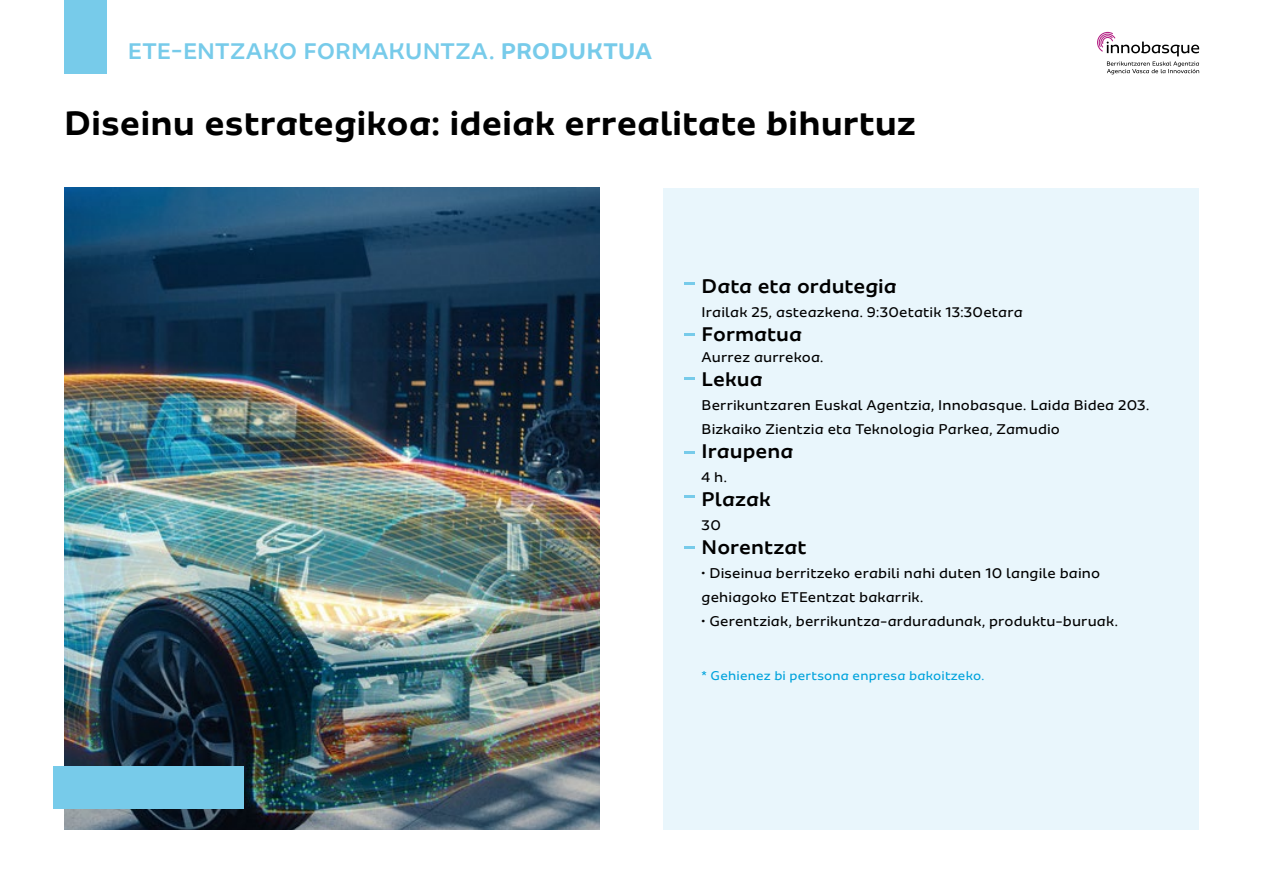
<style>
.page{position:relative;width:1263px;height:893px;background:#fff}
.page>*{position:absolute;margin:0;border:0;box-sizing:border-box;transform-origin:0 0}
.t1{font:700 36px "Sua";color:#000}
.t2{font:500 24px "Sua";letter-spacing:.005em;color:#77cbea}
.t3{font:500 21px "Sua";color:#000}
.t4{font:15px/24px "Sua";letter-spacing:.01em;color:#000}
.t5{font:13.5px "Sua";letter-spacing:.015em;color:#00a3dc}
.s1{font-weight:700}
.s2{font-weight:800}
</style>
<div class="page">
<svg style="left:1097px;top:32px;width:102px;height:42px"></svg>
<div style="left:663px;top:188px;width:536px;height:641px;background:#e9f6fc"></div>
<div style="left:64px;top:0;width:42px;height:74px;background:#77cbea"></div>
<svg style="left:685px;top:282px;width:10px;height:3px"></svg>
<svg style="left:685px;top:333px;width:10px;height:2px"></svg>
<svg style="left:685px;top:377px;width:10px;height:3px"></svg>
<svg style="left:684px;top:451px;width:10px;height:3px"></svg>
<svg style="left:685px;top:496px;width:10px;height:2px"></svg>
<svg style="left:684px;top:546px;width:10px;height:2px"></svg>
<img style="left:64px;top:188px;width:536px;height:641px">
<div style="left:54px;top:766px;width:190px;height:43px;background:#77cbea"></div>
<h2 class="t2" style="left:128px;top:37px;width:526px">ETE-ENTZAKO FORMAKUNTZA. <span class="s1">PRODUKTUA</span></h2>
<h1 class="t1" style="left:64px;top:102px;width:853px">Diseinu estrategikoa: ideiak errealitate bihurtuz</h1>
<h3 class="t3" style="left:702px;top:273px;width:197px">Data eta ordutegia</h3>
<p class="t4" style="left:702px;top:299px;width:323px">Irailak 25, asteazkena. 9:30etatik 13:30etara</p>
<h3 class="t3" style="left:702px;top:321px;width:102px">Formatua</h3>
<p class="t4" style="left:702px;top:344px;width:123px">Aurrez aurrekoa.</p>
<h3 class="t3" style="left:702px;top:366px;width:62px">Lekua</h3>
<p class="t4" style="left:702px;top:392px;width:449px">Berrikuntzaren Euskal Agentzia, Innobasque. Laida Bidea 203.<br>Bizkaiko Zientzia eta Teknologia Parkea, Zamudio</p>
<h3 class="t3" style="left:702px;top:438px;width:93px">Iraupena</h3>
<p class="t4" style="left:702px;top:464px;width:27px">4 h.</p>
<h3 class="t3" style="left:702px;top:486px;width:71px">Plazak</h3>
<p class="t4" style="left:702px;top:512px;width:21px">30</p>
<h3 class="t3" style="left:702px;top:534px;width:106px">Norentzat</h3>
<p class="t4" style="left:702px;top:560px;width:418px"><span class="s2">·</span> Diseinua berritzeko erabili nahi duten 10 langile baino gehiagoko ETEentzat bakarrik.<br><span class="s2">·</span> Gerentziak, berrikuntza-arduradunak, produktu-buruak.</p>
<p class="t5" style="left:702px;top:667px;width:284px">* Gehienez bi pertsona enpresa bakoitzeko.</p>
</div>
